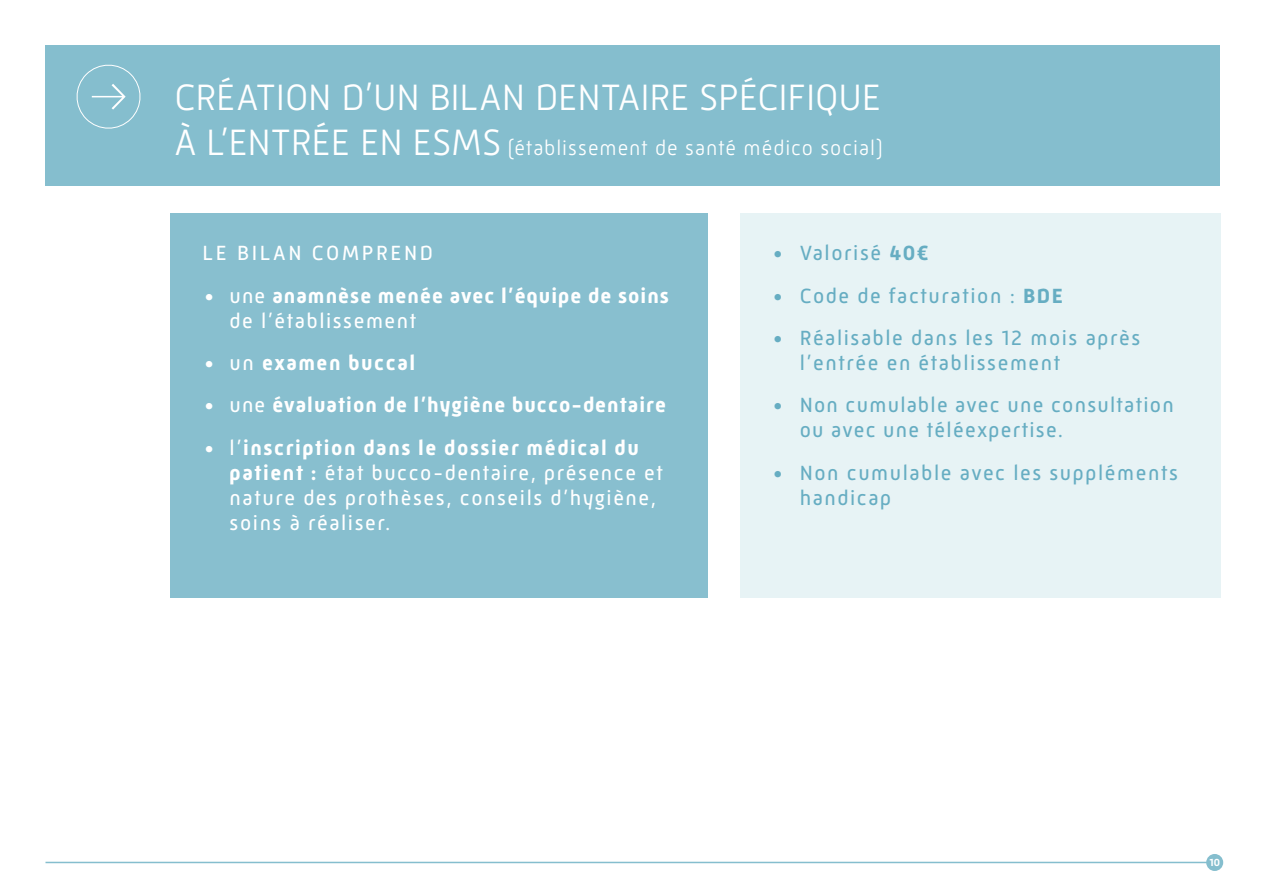
<style>
.page{position:relative;width:1263px;height:893px;background:#fff}
.page>*{position:absolute;margin:0;border:0;box-sizing:border-box;transform-origin:0 0}
.t1{font:300 37.5px "Mic 32 New";letter-spacing:-.005em;color:#fff}
.t2{font:21px/25.2px "Mic 32 New";letter-spacing:.075em;color:#66adc2}
.t3{font:21px/25.2px "Mic 32 New";letter-spacing:.075em;color:#fff}
.t4{font:700 21px/25.2px "Mic 32 New";letter-spacing:.05em;color:#fff}
.t5{font:300 21px "Mic 32 New";letter-spacing:.045em;color:#fff}
.t6{font:21px "Mic 32 New";letter-spacing:.125em;color:#fff}
.t7{font:700 21px "Mic 32 New";letter-spacing:.075em;color:#fff}
.t8{font:700 10.5px "Mic 32 New";color:#fff}
.s1{font-size:37.5px}
.s2{font-weight:400}
.s3{font-weight:700}
</style>
<div class="page">
<div style="left:170px;top:213px;width:538px;height:384px;background:#88bfcf"></div>
<div style="left:45px;top:45px;width:1175px;height:141px;background:#85bece"></div>
<div style="left:740px;top:213px;width:480px;height:384px;background:#e7f3f5"></div>
<svg style="left:76px;top:64px;width:65px;height:65px"></svg>
<hr style="left:45px;top:862px;width:1175px;height:1px;background:#85bece">
<div style="left:1206px;top:854px;width:17px;height:17px;background:#85bece;border-radius:50%"></div>
<h1 class="t1" style="left:174px;top:76px;width:709px">CRÉATION D’UN BILAN DENTAIRE SPÉCIFIQUE</h1>
<p class="t5" style="left:174px;top:136px;width:710px"><span class="s1">À L’ENTRÉE EN ESMS</span> (établissement de santé médico social)</p>
<p class="t6" style="left:203px;top:241px;width:232px">LE BILAN COMPREND</p>
<p class="t4" style="left:230px;top:283px;width:441px;text-indent:-26px"><span class="s2">• une</span> anamnèse menée avec l’équipe de soins <span class="s2">de l’établissement</span></p>
<p class="t7" style="left:204px;top:351px;width:213px"><span class="s2">• un</span> examen buccal</p>
<p class="t4" style="left:204px;top:393px;width:463px"><span class="s2">• une</span> évaluation de l’hygiène bucco-dentaire</p>
<p class="t3" style="left:230px;top:435px;width:435px;text-indent:-26px">• l’<span class="s3">inscription dans le dossier médical du patient :</span> état bucco-dentaire, présence et nature des prothèses, conseils d’hygiène, soins à réaliser.</p>
<p class="t2" style="left:773px;top:241px;width:157px">• Valorisé <span class="s3">40€</span></p>
<p class="t2" style="left:773px;top:283px;width:292px">• Code de facturation : <span class="s3">BDE</span></p>
<p class="t2" style="left:800px;top:325px;width:342px;text-indent:-27px">• Réalisable dans les 12 mois après l’entrée en établissement</p>
<p class="t2" style="left:800px;top:392px;width:376px;text-indent:-27px">• Non cumulable avec une consultation ou avec une téléexpertise.</p>
<p class="t2" style="left:800px;top:460px;width:380px;text-indent:-27px">• Non cumulable avec les suppléments handicap</p>
<p class="t8" style="left:1209px;top:857px;width:12px">10</p>
</div>
